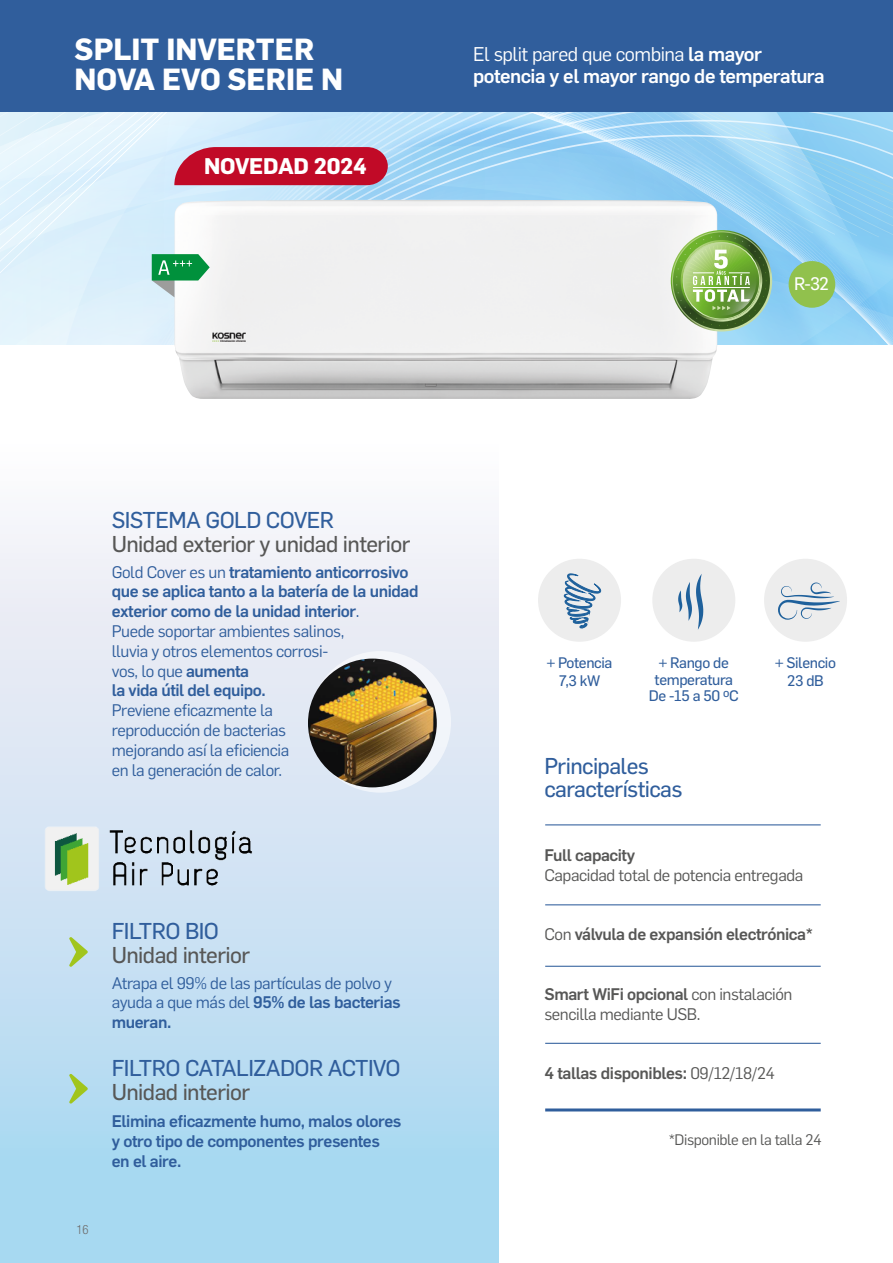
<style>
.page{position:relative;width:893px;height:1263px;background:#fff}
.page>*{position:absolute;margin:0;border:0;box-sizing:border-box;transform-origin:0 0}
.t1{font:700 30px/30px "Flama";color:#fff}
.t2{font:22.5px/22.5px "Flama Basic";letter-spacing:-.025em;color:#305e9c}
.t3{font:22.5px "Flama Basic";letter-spacing:-.025em;color:#575756}
.t4{font:700 22.2px "Flama";letter-spacing:-.01em;color:#fff}
.t5{font:500 19.5px/22.5px "Flama";letter-spacing:-.025em;color:#fff}
.t6{font:17.85px "Flama Basic";color:#fff}
.t7{font:500 16.5px/19.8px "Flama";letter-spacing:-.025em;color:#305e9c}
.t8{font:16.5px/19.8px "Flama";letter-spacing:-.025em;color:#305e9c}
.t9{font:16.5px/19.8px "Flama";letter-spacing:-.025em;color:#575756}
.t10{font:500 16.5px "Flama";letter-spacing:-.025em;color:#575756}
.t11{font:15px/18px "Flama Basic";letter-spacing:-.025em;color:#305e9c;text-align:center}
.t12{font:15px "Flama";letter-spacing:-.025em;color:#575756}
.t13{font:300 condensed 12.75px "Helvetica Neue LT Std";color:#706f6f}
.s1{font-weight:400}
.s2{font-weight:500}
</style>
<div class="page">
<svg style="left:477px;top:185px;width:416px;height:160px;background:#91d0f4"></svg>
<svg style="left:0;top:185px;width:477px;height:160px;background:#d8edfa"></svg>
<div style="left:0;top:393px;width:498px;height:870px;background:linear-gradient(to bottom,#fffafb,#a3d4ef)"></div>
<div style="left:0;top:0;width:893px;height:111px;background:#305e9c"></div>
<div style="left:789px;top:261px;width:46px;height:47px;background:#91c14d;border-radius:50%"></div>
<svg style="left:69px;top:937px;width:19px;height:30px"></svg>
<svg style="left:69px;top:1074px;width:19px;height:30px"></svg>
<img style="left:32px;top:824px;width:77px;height:72px">
<img style="left:109px;top:821px;width:148px;height:42px">
<img style="left:106px;top:852px;width:116px;height:44px">
<svg style="left:309px;top:651px;width:142px;height:142px;fill:#f2f5fa"></svg>
<img style="left:308px;top:659px;width:129px;height:128px;border-radius:64px">
<div style="left:538px;top:559px;width:83px;height:83px;background:#ededed;border-radius:50%"></div>
<svg style="left:564px;top:574px;width:37px;height:54px"></svg>
<div style="left:652px;top:559px;width:83px;height:83px;background:#ededed;border-radius:50%"></div>
<svg style="left:678px;top:574px;width:25px;height:56px"></svg>
<div style="left:764px;top:559px;width:83px;height:83px;background:#ededed;border-radius:50%"></div>
<svg style="left:778px;top:582px;width:62px;height:38px"></svg>
<hr style="left:545px;top:824px;width:276px;height:1px;background:#305e9c">
<hr style="left:545px;top:904px;width:276px;height:1px;background:#305e9c">
<hr style="left:545px;top:966px;width:276px;height:1px;background:#305e9c">
<hr style="left:545px;top:1043px;width:276px;height:1px;background:#305e9c">
<hr style="left:545px;top:1108px;width:276px;height:3px;background:#305e9c">
<img style="left:174px;top:200px;width:544px;height:199px">
<svg style="left:152px;top:254px;width:58px;height:43px"></svg>
<svg style="left:671px;top:230px;width:101px;height:102px"></svg>
<svg style="left:672px;top:231px;width:99px;height:99px"></svg>
<svg style="left:673px;top:232px;width:97px;height:97px"></svg>
<svg style="left:676px;top:236px;width:90px;height:83px;background:#8ab267"></svg>
<svg style="left:0;top:111px;width:893px;height:74px;background:#b4c4de"></svg>
<h1 class="t1" style="left:75px;top:32px;width:270px">SPLIT INVERTER<br>NOVA EVO SERIE N</h1>
<p class="t5" style="left:473px;top:41px;width:353px"><span class="s1">El split pared que combina</span> la mayor potencia y el mayor rango de temperatura</p>
<h3 class="t4" style="left:204px;top:150px;width:164px">NOVEDAD 2024</h3>
<h2 class="t2" style="left:112px;top:507px;width:224px">SISTEMA GOLD COVER</h2>
<h2 class="t3" style="left:112px;top:528px;width:300px">Unidad exterior y unidad interior</h2>
<p class="t7" style="left:112px;top:560px;width:308px"><span class="s1">Gold Cover es un</span> tratamiento anticorrosivo que se aplica tanto a la batería de la unidad exterior como de la unidad interior<span class="s1">.<br>Puede soportar ambientes salinos,<br>lluvia y otros elementos corrosi-<br>vos, lo que</span> aumenta<br>la vida útil del equipo.</p>
<p class="t8" style="left:112px;top:699px;width:179px">Previene eficazmente la reproducción de bacterias mejorando así la eficiencia en la generación de calor.</p>
<p class="t13" style="left:77px;top:1222px;width:14px">16</p>
<h2 class="t2" style="left:112px;top:918px;width:109px">FILTRO BIO</h2>
<h2 class="t3" style="left:112px;top:939px;width:140px">Unidad interior</h2>
<p class="t8" style="left:112px;top:972px;width:291px">Atrapa el 99% de las partículas de polvo y ayuda a que más del <span class="s2">95% de las bacterias mueran.</span></p>
<h2 class="t2" style="left:112px;top:1055px;width:290px">FILTRO CATALIZADOR ACTIVO</h2>
<h2 class="t3" style="left:112px;top:1076px;width:140px">Unidad interior</h2>
<p class="t7" style="left:112px;top:1110px;width:291px">Elimina eficazmente humo, malos olores y otro tipo de componentes presentes en el aire.</p>
<p class="t6" style="left:794px;top:271px;width:36px">R-32</p>
<p class="t11" style="left:547px;top:653px;width:67px">+ Potencia<br>7,3 kW</p>
<p class="t11" style="left:649px;top:653px;width:91px;line-height:16.5px">+ Rango de temperatura<br>De -15 a 50 <sup>o</sup>C</p>
<p class="t11" style="left:775px;top:653px;width:62px">+ Silencio<br>23 dB</p>
<h2 class="t2" style="left:544px;top:754px;width:140px">Principales características</h2>
<p class="t10" style="left:544px;top:843px;width:92px">Full capacity</p>
<p class="t9" style="left:544px;top:864px;width:260px">Capacidad total de potencia entregada</p>
<p class="t10" style="left:544px;top:923px;width:270px"><span class="s1">Con</span> válvula de expansión electrónica*</p>
<p class="t9" style="left:544px;top:983px;width:249px"><span class="s2">Smart WiFi opcional</span> con instalación sencilla mediante USB.</p>
<p class="t10" style="left:544px;top:1061px;width:232px">4 tallas disponibles: <span class="s1">09/12/18/24</span></p>
<p class="t12" style="left:669px;top:1129px;width:155px">*Disponible en la talla 24</p>
</div>
